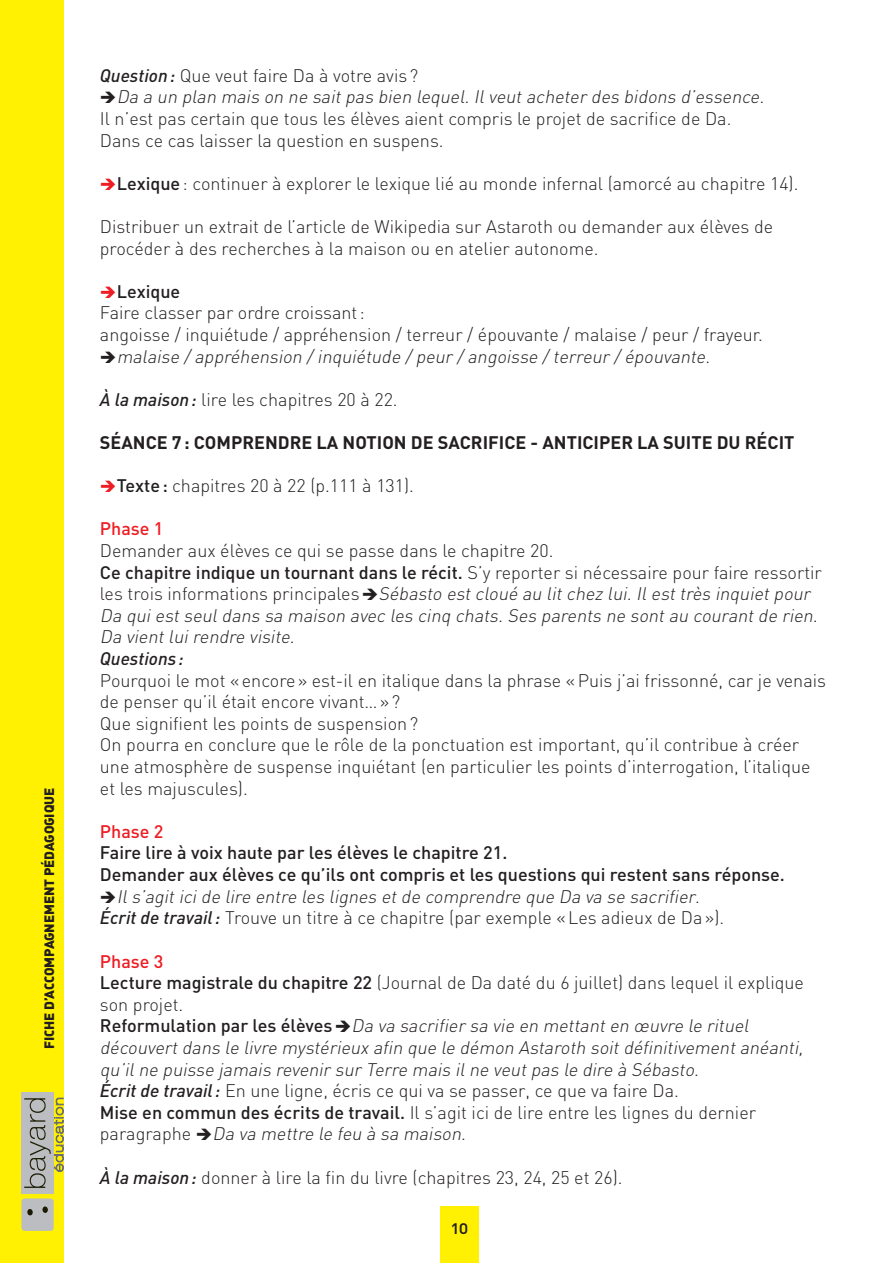
<style>
.page{position:relative;width:893px;height:1263px;background:#fff}
.page>*{position:absolute;margin:0;border:0;box-sizing:border-box;transform-origin:0 0}
.t1{font:italic 300 18px/21.6px "DIN";color:#231f20}
.t2{font:300 18px/21.6px "DIN";color:#231f20}
.t3{font:500 18px/21.6px "DIN";color:#231f20}
.t4{font:700 18px "DIN";color:#231f20}
.t5{font:500 18px "DIN";color:#ee1d23}
.t6{font:18px "DINCE Medium Alternate";color:#231f20}
.t7{font:13.5px "DINCE Black Alternate";letter-spacing:-.01em;color:#231f20}
.s1{font-weight:500;font-style:italic}
.s2{font-style:italic}
.s3{color:#ee1d23}
.s4{font-weight:500}
.s5{font-style:normal}
.s6{font-weight:500;font-style:normal}
.s7{font-weight:500;font-style:normal;color:#ee1d23}
</style>
<div class="page">
<div style="left:0;top:0;width:64px;height:1263px;background:#fff101"></div>
<div style="left:441px;top:1207px;width:38px;height:56px;background:#fff101"></div>
<div style="left:21px;top:1198px;width:33px;height:33px;background:#bcbdc0;border-radius:3px"></div>
<svg style="left:42px;top:1206px;width:6px;height:7px"></svg>
<svg style="left:27px;top:1209px;width:6px;height:6px"></svg>
<div style="left:21px;top:1093px;width:33px;height:101px;background:#bcbdc0"></div>
<svg style="left:24px;top:1098px;width:40px;height:90px"></svg>
<p class="t7" style="left:40px;top:1049px;width:263px;rotate:-90deg">FICHE D’ACCOMPAGNEMENT PÉDAGOGIQUE</p>
<p class="t2" style="left:100px;top:64px;width:320px"><span class="s1">Question:</span> Que veut faire Da à votre avis ?</p>
<p class="t2" style="left:100px;top:86px;width:670px">➔ <span class="s2">Da a un plan mais on ne saitpas bien lequel.Ilveutacheter des bidons d’essence.<br></span>Il n’est pas certain que tous les élèves aient compris le projet de sacrifice de Da.<br>Dans ce cas laisser la question en suspens.</p>
<p class="t2" style="left:100px;top:172px;width:700px"><span class="s3">➔</span><span class="s4">Lexique</span>: continuer à explorer le lexique lié au monde infernal (amorcé au chapitre 14).</p>
<p class="t2" style="left:100px;top:216px;width:675px">Distribuer un extrait de l’article de Wikipedia sur Astaroth ou demander aux élèves de procéder à des recherches à la maison ou en atelier autonome.</p>
<p class="t2" style="left:100px;top:280px;width:664px"><span class="s3">➔</span><span class="s4">Lexique<br></span>Faire classer par ordre croissant:<br>angoisse / inquiétude / appréhension / terreur / épouvante / malaise / peur / frayeur.</p>
<p class="t1" style="left:100px;top:345px;width:612px">➔ malaise /appréhension /inquiétude /peur /angoisse /terreur /épouvante<span class="s5">.</span></p>
<p class="t2" style="left:100px;top:388px;width:299px"><span class="s1">À la maison:</span> lire les chapitres 20 à 22.</p>
<p class="t4" style="left:100px;top:431px;width:696px">SÉANCE 7: COMPRENDRE LA NOTION DE SACRIFICE - ANTICIPER LA SUITE DU RÉCIT</p>
<p class="t2" style="left:100px;top:475px;width:316px"><span class="s3">➔</span><span class="s4">Texte:</span> chapitres 20 à 22 (p.111 à 131).</p>
<p class="t5" style="left:100px;top:517px;width:65px">Phase 1</p>
<p class="t1" style="left:100px;top:540px;width:724px"><span class="s5">Demander aux élèves ce qui se passe dans le chapitre 20.<br></span><span class="s6">Ce chapitre indique un tournant dans le récit.</span> <span class="s5">S’y reporter si nécessaire pour faire ressortir le s t ro i s i n fo rm a t i o n s p ri n c i p a le s</span> ➔ Sébasto estcloué au litchez lui.Ilesttrès inquietpour Da quiestseuldans sa maison avec les cinq chats.Ses parents ne sontau courantde rien.<br>Da vientluirendre visite<span class="s5">.<br></span><span class="s4">Questions :</span></p>
<p class="t2" style="left:100px;top:669px;width:728px">Pourquoi le mot «encore» est-il en italique dans la phrase «Puis j’ai frissonné, car je venais de penser qu’il était encore vivant…»?<br>Que signifient les points de suspension?<br>On pourra en conclure que le rôle de la ponctuation est important, qu’il contribue à créer une atmosphère de suspense inquiétant (en particulier les points d’interrogation, l’italique et les majuscules).</p>
<p class="t5" style="left:100px;top:820px;width:65px">Phase 2</p>
<p class="t3" style="left:100px;top:841px;width:686px">Faire lire à voix haute par les élèves le chapitre 21.<br>Demander aux élèves ce qu’ils ont compris et les questions qui restent sans réponse.</p>
<p class="t1" style="left:100px;top:885px;width:626px">➔ Ils’agiticide lire entre les lignes etde comprendre que Da va se sacrifier<span class="s5">.<br></span><span class="s4">Écrit de travail:</span> <span class="s5">Trouve un titre à ce chapitre (par exemple «Les adieux de Da»).</span></p>
<p class="t1" style="left:100px;top:950px;width:708px"><span class="s7">Phase 3<br></span><span class="s6">Lecture magistrale du chapitre 22</span> <span class="s5">(Journal de Da daté du 6 juillet) dans lequel il explique son projet.<br></span><span class="s6">Refo rm u la t i o n pa r les é lèves</span> ➔ Da va sacrifier sa vie en mettanten œuvre le rituel découvertdans le livre mystérieux afin que le démon Astaroth soitdéfinitivementanéanti, qu’ilne puisse jamais revenir sur Terre mais ilne veutpas le dire à Sébasto<span class="s5">.<br></span><span class="s4">Écrit de travail:</span> <span class="s5">En une ligne, écris ce qui va se passer, ce que va faire Da.<br></span><span class="s6">Mise en commun des écrits de travail.</span> <span class="s5">Il s’agit ici de lire entre les lignes du dernier<br>p a ra g ra p h e</span> ➔ Da va mettre le feu à sa maison<span class="s5">.</span></p>
<p class="t2" style="left:100px;top:1166px;width:524px"><span class="s1">À la maison:</span> donner à lire la fin du livre (chapitres 23, 24, 25 et 26).</p>
<p class="t6" style="left:451px;top:1216px;width:18px">10</p>
</div>
